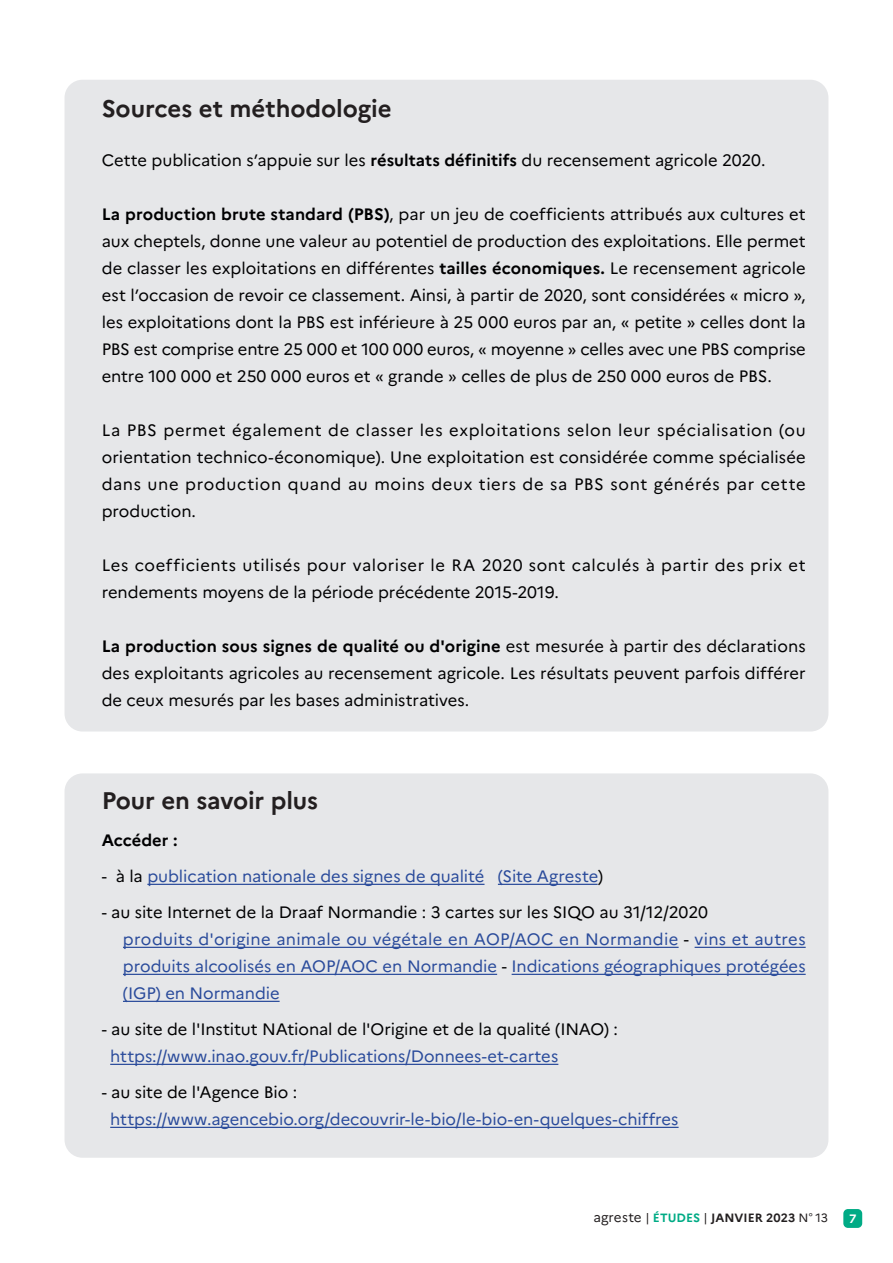
<style>
.page{position:relative;width:893px;height:1263px;background:#fff}
.page>*{position:absolute;margin:0;border:0;box-sizing:border-box;transform-origin:0 0}
.t1{font:700 24px "Marianne";letter-spacing:-.005em;color:#231f20}
.t2{font:16.5px/27px "Marianne";letter-spacing:-.005em;color:#000001;text-align:justify}
.t3{font:16.5px/27px "Marianne";letter-spacing:-.005em;color:#2a4b9b;text-align:justify}
.t4{font:16.5px/27px "Marianne";letter-spacing:.025em;color:#000001}
.t5{font:700 16.5px "Marianne";letter-spacing:-.005em;color:#000001}
.t6{font:700 12.15px "Marianne";color:#fff}
.t7{font:700 12px "Marianne";letter-spacing:.005em;color:#231f20}
.s1{font-weight:700}
.s2{color:#000001}
.s3{font-weight:400;font-size:13.5px}
.s4{font-weight:400}
.s5{color:#00ab85}
</style>
<div class="page">
<div style="left:843px;top:1209px;width:19px;height:19px;background:#00ab85;border-radius:5px"></div>
<div style="left:65px;top:80px;width:763px;height:651px;background:#e6e7e9;border-radius:18px"></div>
<div style="left:65px;top:773px;width:763px;height:385px;background:#e6e7e9;border-radius:18px"></div>
<hr style="left:147px;top:884px;width:337px;height:1px;background:#2a4b9b">
<hr style="left:498px;top:884px;width:100px;height:1px;background:#2a4b9b">
<hr style="left:123px;top:947px;width:556px;height:1px;background:#2a4b9b">
<hr style="left:695px;top:947px;width:111px;height:1px;background:#2a4b9b">
<hr style="left:123px;top:974px;width:374px;height:1px;background:#2a4b9b">
<hr style="left:512px;top:974px;width:294px;height:1px;background:#2a4b9b">
<hr style="left:123px;top:1001px;width:157px;height:1px;background:#2a4b9b">
<hr style="left:110px;top:1064px;width:448px;height:1px;background:#2a4b9b">
<hr style="left:110px;top:1127px;width:569px;height:1px;background:#2a4b9b">
<p class="t1" style="left:102px;top:90px;width:291px">Sources et méthodologie</p>
<p class="t2" style="left:102px;top:145px;width:665px">Cette publication s’appuie sur les <span class="s1">résultats définitifs</span> du recensement agricole 2020.</p>
<p class="t2" style="left:102px;top:199px;width:705px"><span class="s1">La production brute standard (PBS)</span>, par un jeu de coefficients attribués aux cultures et aux cheptels, donne une valeur au potentiel de production des exploitations. Elle permet de classer les exploitations en différentes <span class="s1">tailles économiques.</span> Le recensement agricole est l’occasion de revoir ce classement. Ainsi, à partir de 2020, sont considérées « micro », les exploitations dont la PBS est inférieure à 25 000 euros par an, « petite » celles dont la PBS est comprise entre 25 000 et 100 000 euros, « moyenne » celles avec une PBS comprise entre 100 000 et 250 000 euros et « grande » celles de plus de 250 000 euros de PBS.</p>
<p class="t2" style="left:102px;top:415px;width:705px">La PBS permet également de classer les exploitations selon leur spécialisation (ou orientation technico-économique). Une exploitation est considérée comme spécialisée dans une production quand au moins deux tiers de sa PBS sont générés par cette production.</p>
<p class="t4" style="left:102px;top:550px;width:705px">Les coefficients utilisés pour valoriser le RA 2020 sont calculés à partir des prix et rendements moyens de la période précédente 2015-2019.</p>
<p class="t2" style="left:102px;top:631px;width:705px"><span class="s1">La production sous signes de qualité ou d'origine</span> est mesurée à partir des déclarations des exploitants agricoles au recensement agricole. Les résultats peuvent parfois différer de ceux mesurés par les bases administratives.</p>
<p class="t1" style="left:102px;top:781px;width:218px">Pour en savoir plus</p>
<p class="t5" style="left:102px;top:827px;width:77px">Accéder :</p>
<p class="t3" style="left:102px;top:861px;width:503px"><span class="s2">- à la</span> publication nationale des signes de qualité (Site Agreste<span class="s2">)</span></p>
<p class="t2" style="left:102px;top:897px;width:608px">- au site Internet de la Draaf Normandie : 3 cartes sur les SIQO au 31/12/2020</p>
<p class="t3" style="left:123px;top:924px;width:684px">produits d'origine animale ou végétale en AOP/AOC en Normandie <span class="s2">-</span> vins et autres produits alcoolisés en AOP/AOC en Normandie <span class="s2">-</span> Indications géographiques protégées (IGP) en Normandie</p>
<p class="t2" style="left:102px;top:1014px;width:518px">- au site de l'Institut NAtional de l'Origine et de la qualité (INAO) :</p>
<p class="t3" style="left:110px;top:1041px;width:450px">https://www.inao.gouv.fr/Publications/Donnees-et-cartes</p>
<p class="t2" style="left:102px;top:1077px;width:197px">- au site de l'Agence Bio :</p>
<p class="t3" style="left:110px;top:1104px;width:570px">https://www.agencebio.org/decouvrir-le-bio/le-bio-en-quelques-chiffres</p>
<p class="t7" style="left:593px;top:1209px;width:236px"><span class="s3">agreste</span> <span class="s4">|</span> <span class="s5">ÉTUDES</span> <span class="s4">|</span> JANVIER 2023 <span class="s4">N</span><sup>°</sup> <span class="s4">13</span></p>
<p class="t6" style="left:849px;top:1209px;width:9px">7</p>
</div>
